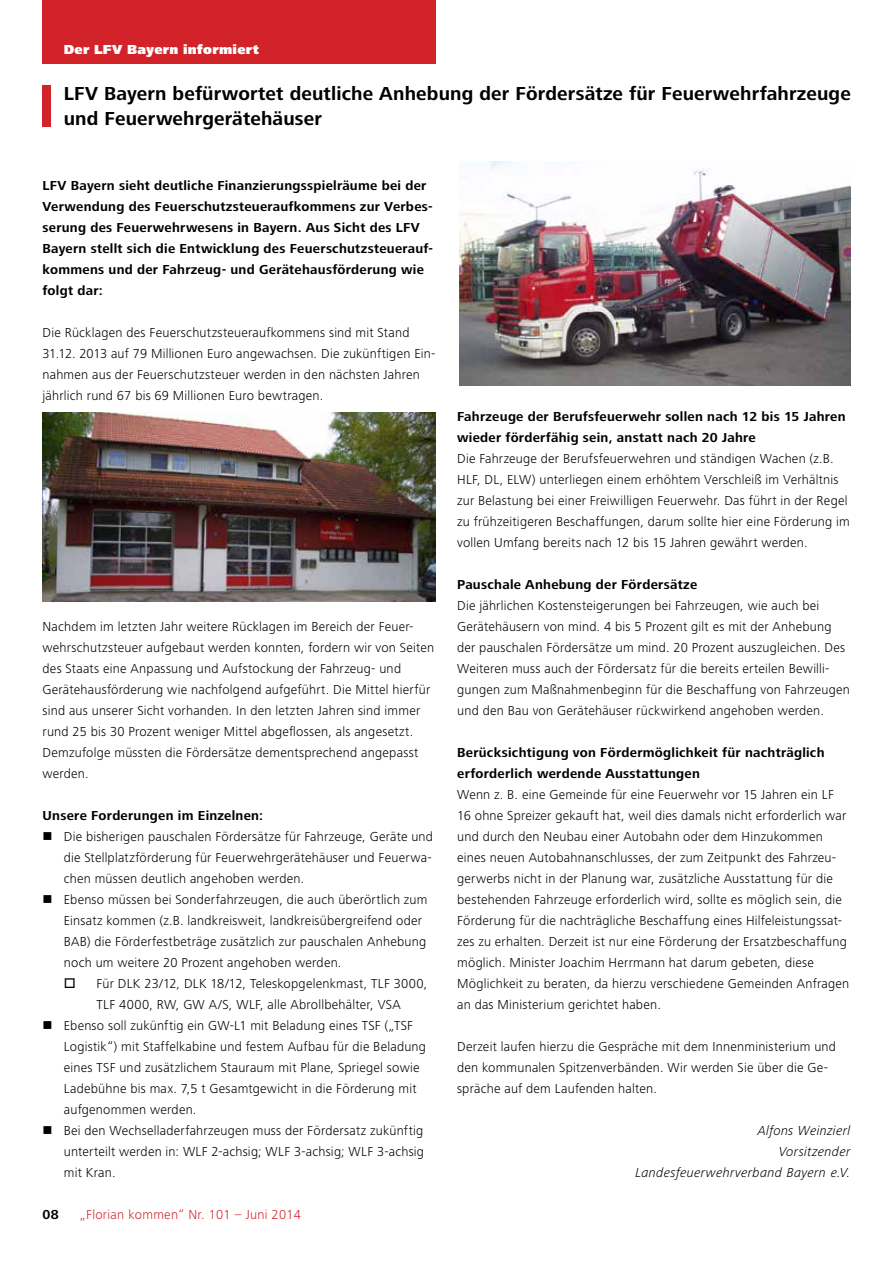
<style>
.page{position:relative;width:893px;height:1263px;background:#fff}
.page>*{position:absolute;margin:0;border:0;box-sizing:border-box;transform-origin:0 0}
.t1{font:700 19.5px/25.5px "Frutiger Next LT";letter-spacing:.01em;color:#000}
.t2{font:300 13.5px/21px "Frutiger Next LT";letter-spacing:.015em;color:#000}
.t3{font:700 13.5px/21px "Frutiger Next LT";letter-spacing:.02em;color:#000}
.t4{font:italic 300 13.5px/21px "Frutiger Next LT";letter-spacing:.02em;color:#000;text-align:right}
.t5{font:300 13.5px "Frutiger Next LT";letter-spacing:.02em;color:#d2232a}
.t6{font:900 13.5px "Frutiger Next LT";letter-spacing:.02em;color:#fff}
</style>
<div class="page">
<div style="left:43px;top:0;width:393px;height:64px;background:#d2232a"></div>
<div style="left:43px;top:85px;width:8px;height:42px;background:#d2232a"></div>
<img style="left:43px;top:413px;width:393px;height:189px">
<img style="left:459px;top:162px;width:391px;height:224px">
<p class="t6" style="left:64px;top:42px;width:197px">Der LFV Bayern informiert</p>
<h1 class="t1" style="left:64px;top:80px;width:788px">LFV Bayern befürwortet deutliche Anhebung der Fördersätze für Feuerwehrfahrzeuge und Feuerwehrgerätehäuser</h1>
<p class="t3" style="left:43px;top:175px;width:392px">LFV Bayern sieht deutliche Finanzierungsspielräume bei der Verwendung des Feuerschutzsteueraufkommens zur Verbes&shy;serung des Feuerwehrwesens in Bayern. Aus Sicht des LFV Bayern stellt sich die Entwicklung des Feuerschutzsteuerauf&shy;kommens und der Fahrzeug- und Gerätehausförderung wie folgt dar:</p>
<p class="t2" style="left:43px;top:322px;width:394px">Die Rücklagen des Feuerschutzsteueraufkommens sind mit Stand 31.12. 2013 auf 79 Millionen Euro angewachsen. Die zukünftigen Ein&shy;nahmen aus der Feuerschutzsteuer werden in den nächsten Jahren jährlich rund 67 bis 69 Millionen Euro bewtragen.</p>
<p class="t2" style="left:43px;top:616px;width:393px">Nachdem im letzten Jahr weitere Rücklagen im Bereich der Feuer&shy;wehrschutzsteuer aufgebaut werden konnten, fordern wir von Seiten des Staats eine Anpassung und Aufstockung der Fahrzeug- und Gerätehausförderung wie nachfolgend aufgeführt. Die Mittel hierfür sind aus unserer Sicht vorhanden. In den letzten Jahren sind immer rund 25 bis 30 Prozent weniger Mittel abgeflossen, als angesetzt.<br>Demzufolge müssten die Fördersätze dementsprechend angepasst werden.</p>
<p class="t3" style="left:43px;top:805px;width:222px">Unsere Forderungen im Einzelnen:</p>
<p class="t2" style="left:64px;top:826px;width:371px;text-align:justify;text-indent:-21px">■ Die bisherigen pauschalen Fördersätze für Fahrzeuge, Geräte und die Stellplatzförderung für Feuerwehrgerätehäuser und Feuerwa&shy;chen müssen deutlich angehoben werden.</p>
<p class="t2" style="left:64px;top:889px;width:365px;text-indent:-21px">■ Ebenso müssen bei Sonderfahrzeugen, die auch überörtlich zum Einsatz kommen (z.B. landkreisweit, landkreisübergreifend oder BAB) die Förderfestbeträge zusätzlich zur pauschalen Anhebung noch um weitere 20 Prozent angehoben werden.</p>
<p class="t2" style="left:64px;top:973px;width:365px;text-align:center">□ Für DLK 23/12, DLK 18/12, Teleskopgelenkmast, TLF 3000,<br>TLF 4000, RW, GW A/S, WLF, alle Abrollbehälter, VSA</p>
<p class="t2" style="left:64px;top:1015px;width:364px;text-indent:-21px">■ Ebenso soll zukünftig ein GW-L1 mit Beladung eines TSF („TSF Logistik“) mit Staffelkabine und festem Aufbau für die Beladung eines TSF und zusätzlichem Stauraum mit Plane, Spriegel sowie Ladebühne bis max. 7,5 t Gesamtgewicht in die Förderung mit aufgenommen werden.</p>
<p class="t2" style="left:64px;top:1120px;width:362px;text-align:justify;text-indent:-21px">■ Bei den Wechselladerfahrzeugen muss der Fördersatz zukünftig unterteilt werden in: WLF 2-achsig; WLF 3-achsig; WLF 3-achsig mit Kran.</p>
<p class="t3" style="left:43px;top:1204px;width:18px">08</p>
<p class="t5" style="left:80px;top:1207px;width:222px">„Florian kommen“ Nr. 101 – Juni 2014</p>
<p class="t3" style="left:457px;top:406px;width:390px">Fahrzeuge der Berufsfeuerwehr sollen nach 12 bis 15 Jahren wieder förderfähig sein, anstatt nach 20 Jahre</p>
<p class="t2" style="left:457px;top:448px;width:394px">Die Fahrzeuge der Berufsfeuerwehren und ständigen Wachen (z.B.<br>HLF, DL, ELW) unterliegen einem erhöhtem Verschleiß im Verhältnis zur Belastung bei einer Freiwilligen Feuerwehr. Das führt in der Regel zu frühzeitigeren Beschaffungen, darum sollte hier eine Förderung im vollen Umfang bereits nach 12 bis 15 Jahren gewährt werden.</p>
<p class="t3" style="left:457px;top:574px;width:242px">Pauschale Anhebung der Fördersätze</p>
<p class="t2" style="left:457px;top:595px;width:394px">Die jährlichen Kostensteigerungen bei Fahrzeugen, wie auch bei Gerätehäusern von mind. 4 bis 5 Prozent gilt es mit der Anhebung der pauschalen Fördersätze um mind. 20 Prozent auszugleichen. Des Weiteren muss auch der Fördersatz für die bereits erteilen Bewilli&shy;gungen zum Maßnahmenbeginn für die Beschaffung von Fahrzeugen und den Bau von Gerätehäuser rückwirkend angehoben werden.</p>
<p class="t3" style="left:457px;top:742px;width:369px">Berücksichtigung von Fördermöglichkeit für nachträglich erforderlich werdende Ausstattungen</p>
<p class="t2" style="left:457px;top:784px;width:394px">Wenn z. B. eine Gemeinde für eine Feuerwehr vor 15 Jahren ein LF 16 ohne Spreizer gekauft hat, weil dies damals nicht erforderlich war und durch den Neubau einer Autobahn oder dem Hinzukommen eines neuen Autobahnanschlusses, der zum Zeitpunkt des Fahrzeu&shy;gerwerbs nicht in der Planung war, zusätzliche Ausstattung für die bestehenden Fahrzeuge erforderlich wird, sollte es möglich sein, die Förderung für die nachträgliche Beschaffung eines Hilfeleistungssat&shy;zes zu erhalten. Derzeit ist nur eine Förderung der Ersatzbeschaffung möglich. Minister Joachim Herrmann hat darum gebeten, diese Möglichkeit zu beraten, da hierzu verschiedene Gemeinden Anfragen an das Ministerium gerichtet haben.</p>
<p class="t2" style="left:457px;top:1036px;width:380px">Derzeit laufen hierzu die Gespräche mit dem Innenministerium und den kommunalen Spitzenverbänden. Wir werden Sie über die Ge&shy;spräche auf dem Laufenden halten.</p>
<p class="t4" style="left:635px;top:1120px;width:216px">Alfons Weinzierl<br>Vorsitzender<br>Landesfeuerwehrverband Bayern e.V.</p>
</div>
